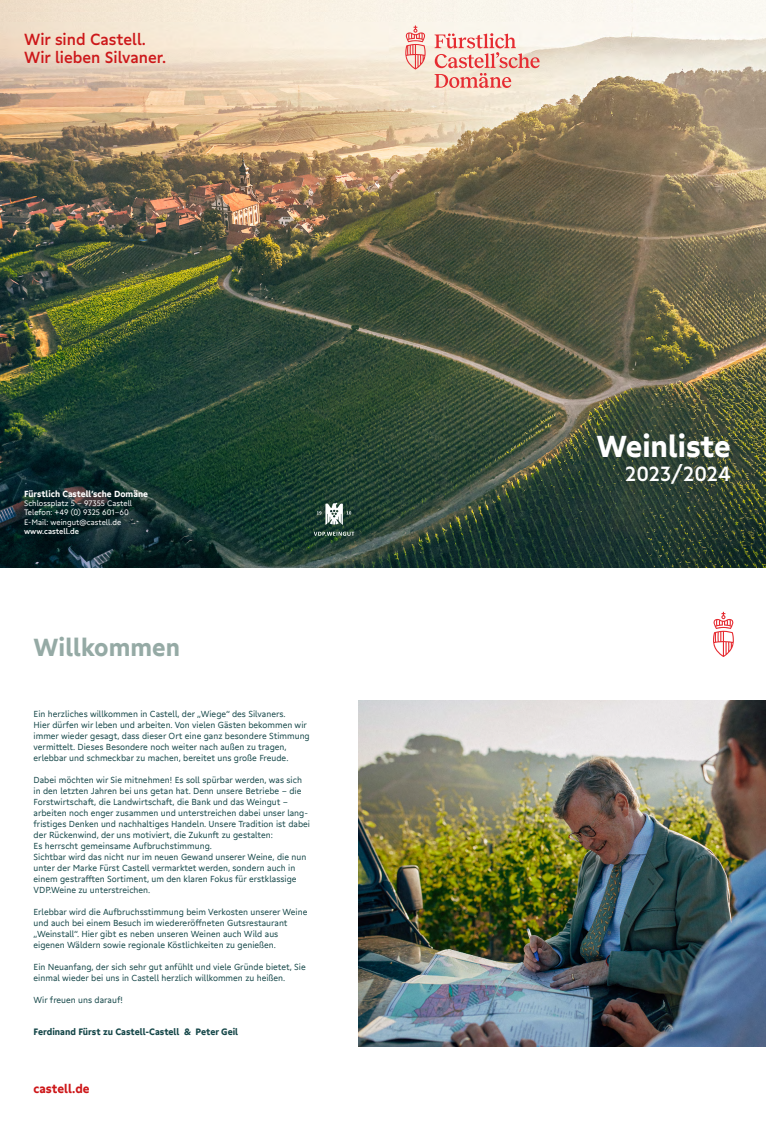
<style>
.page{position:relative;width:766px;height:1134px;background:#fff}
.page>*{position:absolute;margin:0;border:0;box-sizing:border-box;transform-origin:0 0}
.t1{font:700 29.4px "Castell Sans";color:#fff}
.t2{font:700 24px "Castell Sans";color:#95aaa5}
.t3{font:500 20px "Castell Sans";color:#fff}
.t4{font:500 15.7px/18.9px "Castell Sans";color:#cd1719}
.t5{font:700 12px "Castell Sans";color:#cd1719}
.t6{font:700 9px "Castell Sans";color:#134547}
.t7{font:700 8.6px "Castell Sans";color:#fff}
.t8{font:8.5px/11px "Castell Sans";color:#134547}
.t9{font:7.7px/9.2px "Castell Sans";color:#fff}
.t10{font:500 7.7px "Castell Sans";color:#fff}
</style>
<div class="page">
<img style="left:0;top:2px;width:765px;height:565px">
<img style="left:358px;top:700px;width:407px;height:347px">
<svg style="left:713px;top:612px;width:20px;height:45px"></svg>
<svg style="left:314px;top:532px;width:40px;height:4px"></svg>
<svg style="left:317px;top:503px;width:34px;height:22px"></svg>
<svg style="left:405px;top:26px;width:20px;height:44px"></svg>
<svg style="left:434px;top:33px;width:105px;height:55px;background:#f1c1b7"></svg>
<h3 class="t4" style="left:24px;top:28px;width:143px">Wir sind Castell.<br>Wir lieben Silvaner.</h3>
<p class="t7" style="left:24px;top:487px;width:125px">Fürstlich Castell’sche Domäne</p>
<p class="t9" style="left:24px;top:498px;width:109px">Schlossplatz 5 – 97355 Castell<br>Telefon: +49 (0) 9325 601-60<br>E-Mail: weingut@castell.de</p>
<p class="t10" style="left:24px;top:525px;width:56px">www.castell.de</p>
<h2 class="t2" style="left:34px;top:627px;width:148px">Willkommen</h2>
<p class="t8" style="left:34px;top:707px;width:278px">Ein herzliches willkommen in Castell, der „Wiege“ des Silvaners.<br>Hier dürfen wir leben und arbeiten. Von vielen Gästen bekommen wir immer wieder gesagt, dass dieser Ort eine ganz besondere Stimmung vermittelt. Dieses Besondere noch weiter nach außen zu tragen, erlebbar und schmeckbar zu machen, bereitet uns große Freude.</p>
<p class="t8" style="left:34px;top:773px;width:278px">Dabei möchten wir Sie mitnehmen! Es soll spürbar werden, was sich in den letzten Jahren bei uns getan hat. Denn unsere Betriebe - die Forstwirtschaft, die Landwirtschaft, die Bank und das Weingut - arbeiten noch enger zusammen und unterstreichen dabei unser lang&shy;fristiges Denken und nachhaltiges Handeln. Unsere Tradition ist dabei der Rückenwind, der uns motiviert, die Zukunft zu gestalten:<br>Es herrscht gemeinsame Aufbruchstimmung.<br>Sichtbar wird das nicht nur im neuen Gewand unserer Weine, die nun unter der Marke Fürst Castell vermarktet werden, sondern auch in einem gestrafften Sortiment, um den klaren Fokus für erstklassige VDP.Weine zu unterstreichen.</p>
<p class="t8" style="left:34px;top:905px;width:275px">Erlebbar wird die Aufbruchsstimmung beim Verkosten unserer Weine und auch bei einem Besuch im wiedereröffneten Gutsrestaurant „Weinstall“. Hier gibt es neben unseren Weinen auch Wild aus eigenen Wäldern sowie regionale Köstlichkeiten zu genießen.</p>
<p class="t8" style="left:34px;top:960px;width:273px">Ein Neuanfang, der sich sehr gut anfühlt und viele Gründe bietet, Sie einmal wieder bei uns in Castell herzlich willkommen zu heißen.</p>
<p class="t8" style="left:34px;top:993px;width:91px">Wir freuen uns darauf!</p>
<p class="t6" style="left:34px;top:1025px;width:206px">Ferdinand Fürst zu Castell-Castell &amp; Peter Geil</p>
<h3 class="t5" style="left:34px;top:1079px;width:57px">castell.de</h3>
<h1 class="t1" style="left:596px;top:422px;width:136px">Weinliste</h1>
<h3 class="t3" style="left:625px;top:457px;width:107px">2023/2024</h3>
</div>
